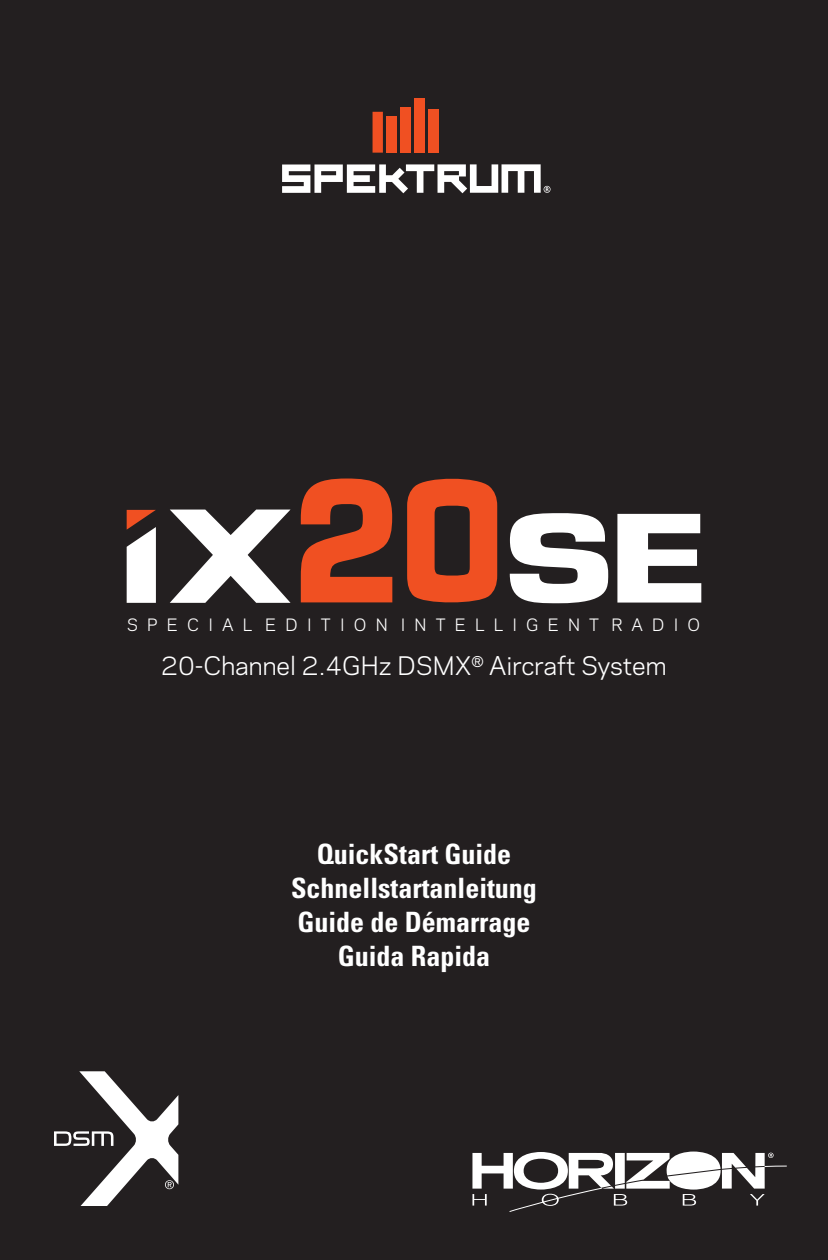
<style>
.page{position:relative;width:828px;height:1260px;background:#231f20}
.page>*{position:absolute;margin:0;border:0;box-sizing:border-box;transform-origin:0 0}
.t1{font:700 condensed 28px "Univers LT Std";color:#fff}
.t2{font:24px "Galaxie Polaris";color:#fff}
.t3{font:16px "Galaxie Polaris";letter-spacing:.575em;color:#fff}
</style>
<div class="page">
<svg style="left:54px;top:1071px;width:124px;height:135px"></svg>
<svg style="left:472px;top:1152px;width:315px;height:60px"></svg>
<div style="left:428px;top:109px;width:11px;height:44px;background:#f05022"></div>
<div style="left:414px;top:98px;width:11px;height:55px;background:#f05022"></div>
<div style="left:400px;top:108px;width:11px;height:45px;background:#f05022"></div>
<div style="left:386px;top:116px;width:11px;height:37px;background:#f05022"></div>
<div style="left:373px;top:112px;width:10px;height:41px;background:#f05022"></div>
<svg style="left:282px;top:164px;width:269px;height:30px"></svg>
<svg style="left:510px;top:513px;width:191px;height:90px"></svg>
<svg style="left:127px;top:510px;width:29px;height:93px"></svg>
<svg style="left:170px;top:510px;width:121px;height:93px"></svg>
<svg style="left:301px;top:479px;width:91px;height:123px"></svg>
<svg style="left:407px;top:478px;width:90px;height:125px"></svg>
<p class="t3" style="left:127px;top:615px;width:575px">SPECIAL EDITION INTELLIGENT RADIO</p>
<p class="t2" style="left:161px;top:650px;width:507px">20-Channel 2.4GHz DSMX<sup>®</sup> Aircraft System</p>
<p class="t1" style="left:317px;top:837px;width:196px">QuickStart Guide</p>
<p class="t1" style="left:291px;top:871px;width:247px">Schnellstartanleitung</p>
<p class="t1" style="left:297px;top:905px;width:235px">Guide de Démarrage</p>
<p class="t1" style="left:338px;top:939px;width:154px">Guida Rapida</p>
</div>
